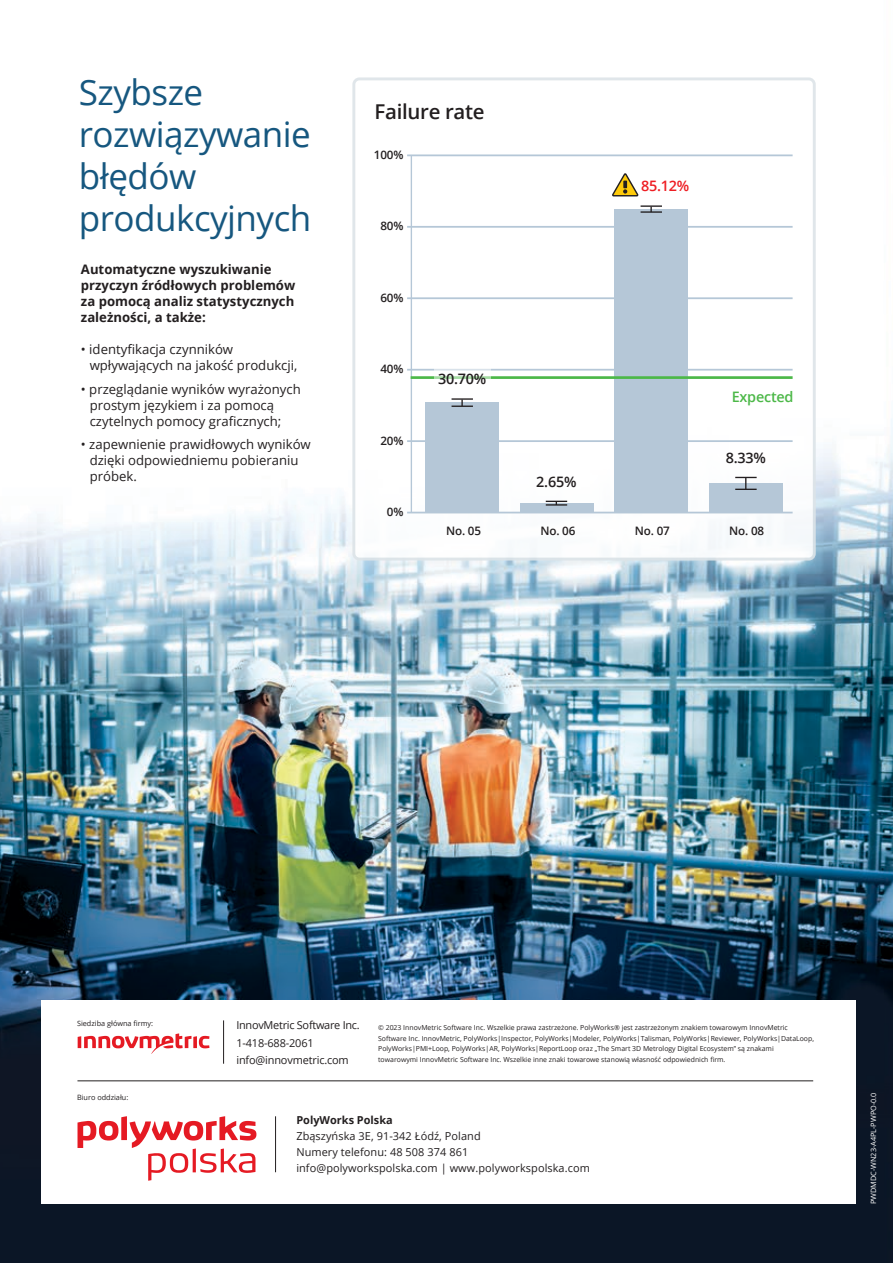
<style>
.page{position:relative;width:893px;height:1263px;background:#fff}
.page>*{position:absolute;margin:0;border:0;box-sizing:border-box;transform-origin:0 0}
.t1{font:35.1px/42px "Open Sans";letter-spacing:-.015em;color:#16577f}
.t2{font:600 20.4px "Open Sans";letter-spacing:-.015em;color:#231f20}
.t3{font:600 14.4px "Open Sans";letter-spacing:-.015em;color:#231f20}
.t4{font:600 14.4px "Open Sans";letter-spacing:-.015em;color:#4cb848}
.t5{font:600 14.4px "Open Sans";color:#ee1d23}
.t6{font:13.2px/16px "Open Sans";color:#231f20}
.t7{font:700 13.2px/16px "Open Sans";color:#231f20}
.t8{font:600 11.7px "Open Sans";letter-spacing:-.015em;color:#231f20}
.t9{font:10.95px/16px "Open Sans";letter-spacing:.005em;color:#231f20}
.t10{font:10.95px/17.7px "Open Sans";letter-spacing:-.015em;color:#231f20}
.t11{font:700 10.95px "Open Sans";color:#231f20}
.t12{font:7.35px "Open Sans";color:#231f20}
.t13{font:7.35px "Open Sans";color:#fff}
.t14{font:6.9px/10.5px "Open Sans";color:#231f20}
</style>
<div class="page">
<img style="left:0;top:418px;width:893px;height:845px">
<div style="left:354px;top:79px;width:460px;height:480px;background:#fff;border-radius:6px"></div>
<div style="left:352px;top:77px;width:464px;height:483px;border:3px solid #dde4e8;border-radius:6px"></div>
<hr style="left:407px;top:154px;width:386px;height:2px;background:#b5c7d7">
<hr style="left:407px;top:226px;width:386px;height:2px;background:#b5c7d7">
<hr style="left:407px;top:297px;width:386px;height:2px;background:#b5c7d7">
<hr style="left:407px;top:369px;width:386px;height:2px;background:#b5c7d7">
<hr style="left:407px;top:440px;width:386px;height:2px;background:#b5c7d7">
<hr style="left:407px;top:512px;width:386px;height:1px;background:#b5c7d7">
<div style="left:709px;top:483px;width:73px;height:29px;background:#b5c7d7"></div>
<svg style="left:735px;top:477px;width:22px;height:13px"></svg>
<div style="left:615px;top:209px;width:73px;height:303px;background:#b5c7d7"></div>
<hr style="left:641px;top:205px;width:21px;height:2px;background:#231f20">
<hr style="left:641px;top:211px;width:21px;height:2px;background:#231f20">
<div style="left:520px;top:503px;width:73px;height:9px;background:#b5c7d7"></div>
<hr style="left:546px;top:504px;width:21px;height:2px;background:#231f20">
<svg style="left:546px;top:501px;width:21px;height:4px"></svg>
<div style="left:426px;top:402px;width:73px;height:110px;background:#b5c7d7"></div>
<hr style="left:452px;top:398px;width:21px;height:2px;background:#231f20">
<hr style="left:452px;top:405px;width:21px;height:2px;background:#231f20">
<svg style="left:461px;top:399px;width:2px;height:7px"></svg>
<hr style="left:411px;top:155px;width:1px;height:358px;background:#b5c7d7">
<hr style="left:411px;top:376px;width:382px;height:3px;background:#4cb848">
<svg style="left:434px;top:369px;width:57px;height:10px"></svg>
<svg style="left:612px;top:173px;width:27px;height:24px"></svg>
<div style="left:41px;top:1001px;width:814px;height:203px;background:#fff"></div>
<hr style="left:275px;top:1116px;width:1px;height:56px;background:#231f20">
<hr style="left:77px;top:1080px;width:736px;height:1px;background:#231f20">
<svg style="left:78px;top:1033px;width:131px;height:21px"></svg>
<hr style="left:223px;top:1020px;width:1px;height:44px;background:#231f20">
<svg style="left:78px;top:1116px;width:178px;height:65px"></svg>
<h1 class="t1" style="left:79px;top:70px;width:234px">Szybsze rozwiązywanie błędów produkcyjnych</h1>
<h3 class="t7" style="left:81px;top:261px;width:216px">Automatyczne wyszukiwanie przyczyn źródłowych problemów za pomocą analiz statystycznych zależności, a także:</h3>
<h3 class="t6" style="left:90px;top:341px;width:209px;text-indent:-9px">• identyfikacja czynników wpływających na jakość produkcji,</h3>
<h3 class="t6" style="left:90px;top:380px;width:213px;text-indent:-9px">• przeglądanie wyników wyrażonych prostym językiem i za pomocą czytelnych pomocy graficznych;</h3>
<h3 class="t6" style="left:90px;top:436px;width:223px;text-indent:-9px">• zapewnienie prawidłowych wyników dzięki odpowiedniemu pobieraniu próbek.</h3>
<h2 class="t2" style="left:375px;top:97px;width:112px">Failure rate</h2>
<h3 class="t8" style="left:374px;top:146px;width:31px">100%</h3>
<h3 class="t8" style="left:380px;top:218px;width:25px">80%</h3>
<h3 class="t8" style="left:380px;top:289px;width:25px">60%</h3>
<h3 class="t8" style="left:380px;top:361px;width:25px">40%</h3>
<h3 class="t8" style="left:380px;top:432px;width:25px">20%</h3>
<h3 class="t8" style="left:387px;top:504px;width:18px">0%</h3>
<h3 class="t5" style="left:641px;top:176px;width:50px">85.12%</h3>
<h3 class="t3" style="left:438px;top:369px;width:50px">30.70%</h3>
<h3 class="t3" style="left:536px;top:471px;width:42px">2.65%</h3>
<h3 class="t4" style="left:732px;top:387px;width:63px">Expected</h3>
<h3 class="t3" style="left:726px;top:448px;width:42px">8.33%</h3>
<h3 class="t8" style="left:446px;top:523px;width:36px">No. 05</h3>
<h3 class="t8" style="left:540px;top:523px;width:36px">No. 06</h3>
<h3 class="t8" style="left:635px;top:523px;width:36px">No. 07</h3>
<h3 class="t8" style="left:729px;top:523px;width:36px">No. 08</h3>
<p class="t12" style="left:77px;top:1018px;width:78px">Siedziba główna firmy:</p>
<p class="t12" style="left:77px;top:1092px;width:53px">Biuro oddziału:</p>
<h3 class="t10" style="left:236px;top:1016px;width:125px">InnovMetric Software Inc.<br>1-418-688-2061 info@innovmetric.com</h3>
<p class="t14" style="left:378px;top:1022px;width:437px">© 2023 InnovMetric Software Inc. Wszelkie prawa zastrzeżone. PolyWorks® jest zastrzeżonym znakiem towarowym InnovMetric Software Inc. InnovMetric, PolyWorks|Inspector, PolyWorks|Modeler, PolyWorks|Talisman, PolyWorks|Reviewer, PolyWorks|DataLoop, PolyWorks|PMI+Loop, PolyWorks|AR, PolyWorks|ReportLoop oraz „The Smart 3D Metrology Digital Ecosystem” są znakami towarowymi InnovMetric Software Inc. Wszelkie inne znaki towarowe stanowią własność odpowiednich firm.</p>
<h3 class="t11" style="left:296px;top:1112px;width:98px">PolyWorks Polska</h3>
<h3 class="t9" style="left:296px;top:1128px;width:295px">Zbąszyńska 3E, 91-342 Łódź, Poland<br>Numery telefonu: 48 508 374 861 info@polyworkspolska.com | www.polyworkspolska.com</h3>
<p class="t13" style="left:868px;top:1204px;width:113px;rotate:-90deg">PWDMDC-WN23-A4PL-PWPO-0.0</p>
</div>
